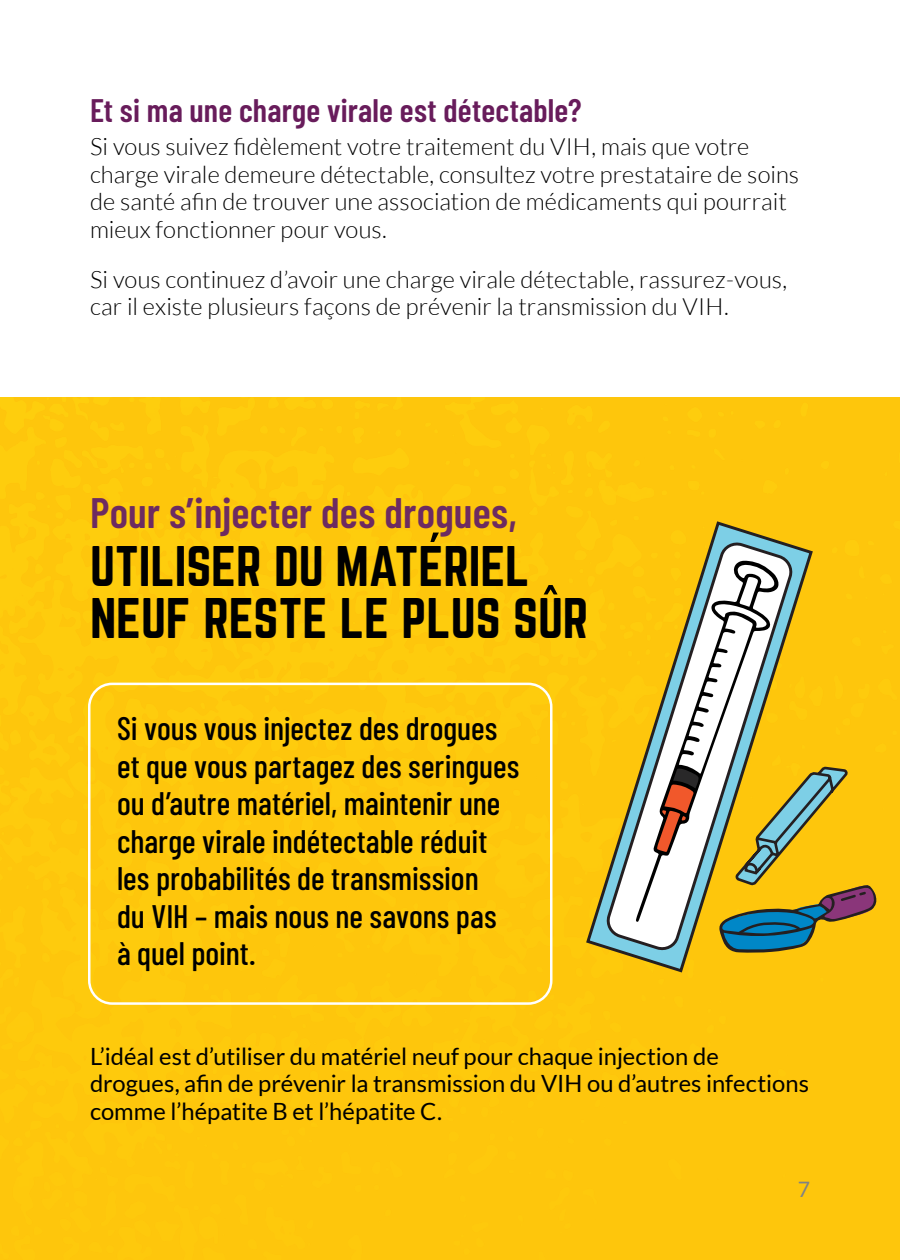
<style>
.page{position:relative;width:900px;height:1260px;background:#fff}
.page>*{position:absolute;margin:0;border:0;box-sizing:border-box;transform-origin:0 0}
.t1{font:50px/52.5px "Norwester";letter-spacing:-.005em;color:#000}
.t2{font:600 42.5px "Barlow Condensed";letter-spacing:.005em;color:#6d2b61}
.t3{font:500 32.5px/37.5px "Barlow Condensed";color:#000}
.t4{font:600 32.5px "Barlow Condensed";letter-spacing:.005em;color:#681c5b}
.t5{font:300 23.75px/27.5px "Lato";color:#000}
.t6{font:23.75px/27.5px "Lato";color:#000}
.t7{font:21.25px "Lato";color:#808285}
</style>
<div class="page">
<div style="left:0;top:398px;width:900px;height:862px;background:#fec60c"></div>
<svg style="left:584px;top:519px;width:231px;height:455px;background:#e9c020"></svg>
<svg style="left:606px;top:542px;width:188px;height:409px;background:#dcc450"></svg>
<svg style="left:636px;top:560px;width:144px;height:362px;fill:#fec60d"></svg>
<svg style="left:654px;top:572px;width:227px;height:381px"></svg>
<div style="left:88px;top:683px;width:464px;height:322px;border:2px solid #fff;border-radius:23px"></div>
<svg style="left:430px;top:533px;width:9px;height:9px"></svg>
<svg style="left:544px;top:585px;width:14px;height:9px"></svg>
<h3 class="t4" style="left:90px;top:87px;width:493px">Et si ma une charge virale est détectable?</h3>
<p class="t5" style="left:90px;top:133px;width:711px">Si vous suivez fidèlement votre traitement du VIH, mais que votre charge virale demeure détectable, consultez votre prestataire de soins de santé afin de trouver une association de médicaments qui pourrait mieux fonctionner pour vous.</p>
<p class="t5" style="left:90px;top:265px;width:699px">Si vous continuez d’avoir une charge virale détectable, rassurez-vous, car il existe plusieurs façons de prévenir la transmission du VIH.</p>
<h2 class="t2" style="left:90px;top:482px;width:428px">Pour s’injecter des drogues,</h2>
<h1 class="t1" style="left:90px;top:542px;width:500px">UTILISER DU MATERIEL<br>NEUF RESTE LE PLUS SUR</h1>
<h3 class="t3" style="left:117px;top:707px;width:404px">Si vous vous injectez des drogues et que vous partagez des seringues ou d’autre matériel, maintenir une charge virale indétectable réduit les probabilités de transmission<br>du VIH – mais nous ne savons pas<br>à quel point.</h3>
<p class="t6" style="left:90px;top:1042px;width:721px">L’idéal est d’utiliser du matériel neuf pour chaque injection de drogues, afin de prévenir la transmission du VIH ou d’autres infections comme l’hépatite B et l’hépatite C.</p>
<p class="t7" style="left:798px;top:1178px;width:14px">7</p>
</div>
